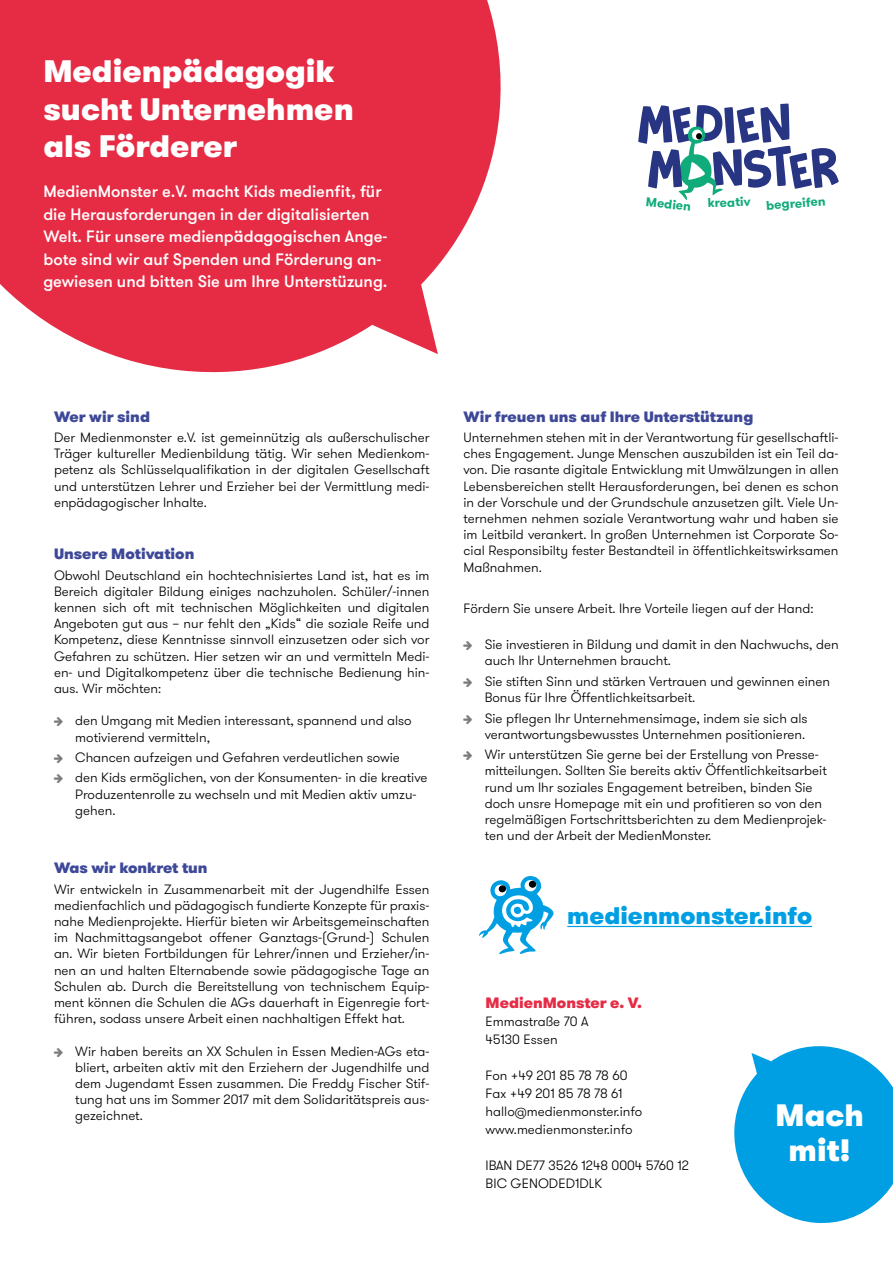
<style>
.page{position:relative;width:893px;height:1263px;background:#fff}
.page>*{position:absolute;margin:0;border:0;box-sizing:border-box;transform-origin:0 0}
.t1{font:900 31.05px/37.3px "GT Walsheim Pro";color:#fff}
.t2{font:900 30.9px/35.2px "GT Walsheim Pro";color:#fff;text-align:center}
.t3{font:900 24px "GT Walsheim Pro";color:#009fe3}
.t4{font:500 16.5px/22.5px "GT Walsheim Pro";color:#fff}
.t5{font:900 15px "GT Walsheim Pro";color:#3e4898}
.t6{font:900 15px "GT Walsheim Pro";color:#e62c45}
.t7{font:300 13.5px/16.2px "GT Walsheim Pro";color:#000}
.t8{font:700 12.75px "GT Walsheim Pro";color:#10ab7a}
</style>
<div class="page">
<svg style="left:638px;top:103px;width:201px;height:97px"></svg>
<svg style="left:0;top:0;width:501px;height:373px;background:#e8455b"></svg>
<svg style="left:734px;top:1046px;width:159px;height:177px"></svg>
<svg style="left:478px;top:876px;width:76px;height:79px"></svg>
<hr style="left:567px;top:926px;width:245px;height:1px;background:#009fe3">
<h1 class="t1" style="left:43px;top:53px;width:312px">Medienpädagogik sucht Unternehmen als Förderer</h1>
<p class="t4" style="left:43px;top:180px;width:346px">MedienMonster e.V. macht Kids medienfit, für die Herausforderungen in der digitalisierten Welt. Für unsere medienpädagogischen Ange&shy;bote sind wir auf Spenden und Förderung an&shy;gewiesen und bitten Sie um Ihre Unterstüzung.</p>
<p class="t8" style="left:647px;top:194px;width:47px;rotate:6deg">Medien</p>
<p class="t8" style="left:707px;top:195px;width:45px;rotate:-2deg">kreativ</p>
<p class="t8" style="left:766px;top:197px;width:61px;rotate:-4deg">begreifen</p>
<p class="t5" style="left:54px;top:406px;width:98px">Wer wir sind</p>
<p class="t7" style="left:54px;top:430px;width:377px;text-align:justify">Der Medienmonster e.V. ist gemeinnützig als außerschulischer Träger kultureller Medienbildung tätig. Wir sehen Medienkom&shy;petenz als Schlüsselqualifikation in der digitalen Gesellschaft und unterstützen Lehrer und Erzieher bei der Vermittlung medi&shy;enpädagogischer Inhalte.</p>
<p class="t5" style="left:54px;top:544px;width:142px">Unsere Motivation</p>
<p class="t7" style="left:54px;top:567px;width:377px;text-align:justify">Obwohl Deutschland ein hochtechnisiertes Land ist, hat es im Bereich digitaler Bildung einiges nachzuholen. Schüler/-innen kennen sich oft mit technischen Möglichkeiten und digitalen Angeboten gut aus – nur fehlt den „Kids“ die soziale Reife und Kompetenz, diese Kenntnisse sinnvoll einzusetzen oder sich vor Gefahren zu schützen. Hier setzen wir an und vermitteln Medi&shy;en- und Digitalkompetenz über die technische Bedienung hin&shy;aus. Wir möchten:</p>
<p class="t7" style="left:75px;top:713px;width:338px">den Umgang mit Medien interessant, spannend und also motivierend vermitteln,</p>
<p class="t7" style="left:75px;top:747px;width:354px;line-height:20.4px">Chancen aufzeigen und Gefahren verdeutlichen sowie<br>den Kids ermöglichen, von der Konsumenten- in die kreative</p>
<p class="t7" style="left:75px;top:786px;width:343px">Produzentenrolle zu wechseln und mit Medien aktiv umzu&shy;gehen.</p>
<p class="t5" style="left:54px;top:858px;width:155px">Was wir konkret tun</p>
<p class="t7" style="left:54px;top:881px;width:377px;text-align:justify">Wir entwickeln in Zusammenarbeit mit der Jugendhilfe Essen medienfachlich und pädagogisch fundierte Konzepte für praxis&shy;nahe Medienprojekte. Hierfür bieten wir Arbeitsgemeinschaften im Nachmittagsangebot offener Ganztags-(Grund-) Schulen an. Wir bieten Fortbildungen für Lehrer/innen und Erzieher/in&shy;nen an und halten Elternabende sowie pädagogische Tage an Schulen ab. Durch die Bereitstellung von technischem Equip&shy;ment können die Schulen die AGs dauerhaft in Eigenregie fort&shy;führen, sodass unsere Arbeit einen nachhaltigen Effekt hat.</p>
<p class="t7" style="left:75px;top:1043px;width:356px;text-align:justify">Wir haben bereits an XX Schulen in Essen Medien-AGs eta&shy;bliert, arbeiten aktiv mit den Erziehern der Jugendhilfe und dem Jugendamt Essen zusammen. Die Freddy Fischer Stif&shy;tung hat uns im Sommer 2017 mit dem Solidaritätspreis aus&shy;gezeichnet.</p>
<p class="t5" style="left:463px;top:406px;width:291px">Wir freuen uns auf Ihre Unterstützung</p>
<p class="t7" style="left:463px;top:430px;width:377px;text-align:justify">Unternehmen stehen mit in der Verantwortung für gesellschaftli&shy;ches Engagement. Junge Menschen auszubilden ist ein Teil da&shy;von. Die rasante digitale Entwicklung mit Umwälzungen in allen Lebensbereichen stellt Herausforderungen, bei denen es schon in der Vorschule und der Grundschule anzusetzen gilt. Viele Un&shy;ternehmen nehmen soziale Verantwortung wahr und haben sie im Leitbild verankert. In großen Unternehmen ist Corporate So&shy;cial Responsibilty fester Bestandteil in öffentlichkeitswirksamen Maßnahmen.</p>
<p class="t7" style="left:463px;top:600px;width:351px">Fördern Sie unsere Arbeit. Ihre Vorteile liegen auf der Hand:</p>
<p class="t7" style="left:485px;top:637px;width:355px">Sie investieren in Bildung und damit in den Nachwuchs, den auch Ihr Unternehmen braucht.</p>
<p class="t7" style="left:485px;top:673px;width:347px">Sie stiften Sinn und stärken Vertrauen und gewinnen einen<br>Bonus für Ihre Öffentlichkeitsarbeit.</p>
<p class="t7" style="left:485px;top:710px;width:324px">Sie pflegen Ihr Unternehmensimage, indem sie sich als verantwortungsbewusstes Unternehmen positionieren.</p>
<p class="t7" style="left:485px;top:747px;width:343px">Wir unterstützen Sie gerne bei der Erstellung von Presse&shy;mitteilungen. Sollten Sie bereits aktiv Öffentlichkeitsarbeit rund um Ihr soziales Engagement betreiben, binden Sie doch unsre Homepage mit ein und profitieren so von den regelmäßigen Fortschrittsberichten zu dem Medienprojek&shy;ten und der Arbeit der MedienMonster.</p>
<h3 class="t3" style="left:567px;top:899px;width:246px">medienmonster.info</h3>
<p class="t6" style="left:486px;top:993px;width:158px">MedienMonster e. V.</p>
<p class="t7" style="left:486px;top:1013px;width:104px;line-height:18px">Emmastraße 70 A<br>45130 Essen</p>
<p class="t7" style="left:486px;top:1067px;width:158px;line-height:18px">Fon +49 201 85 78 78 60<br>Fax +49 201 85 78 78 61 hallo@medienmonster.info www.medienmonster.info</p>
<p class="t7" style="left:486px;top:1157px;width:205px;line-height:18px">IBAN DE77 3526 1248 0004 5760 12<br>BIC GENODED1DLK</p>
<h2 class="t2" style="left:776px;top:1097px;width:90px">Mach mit!</h2>
</div>
